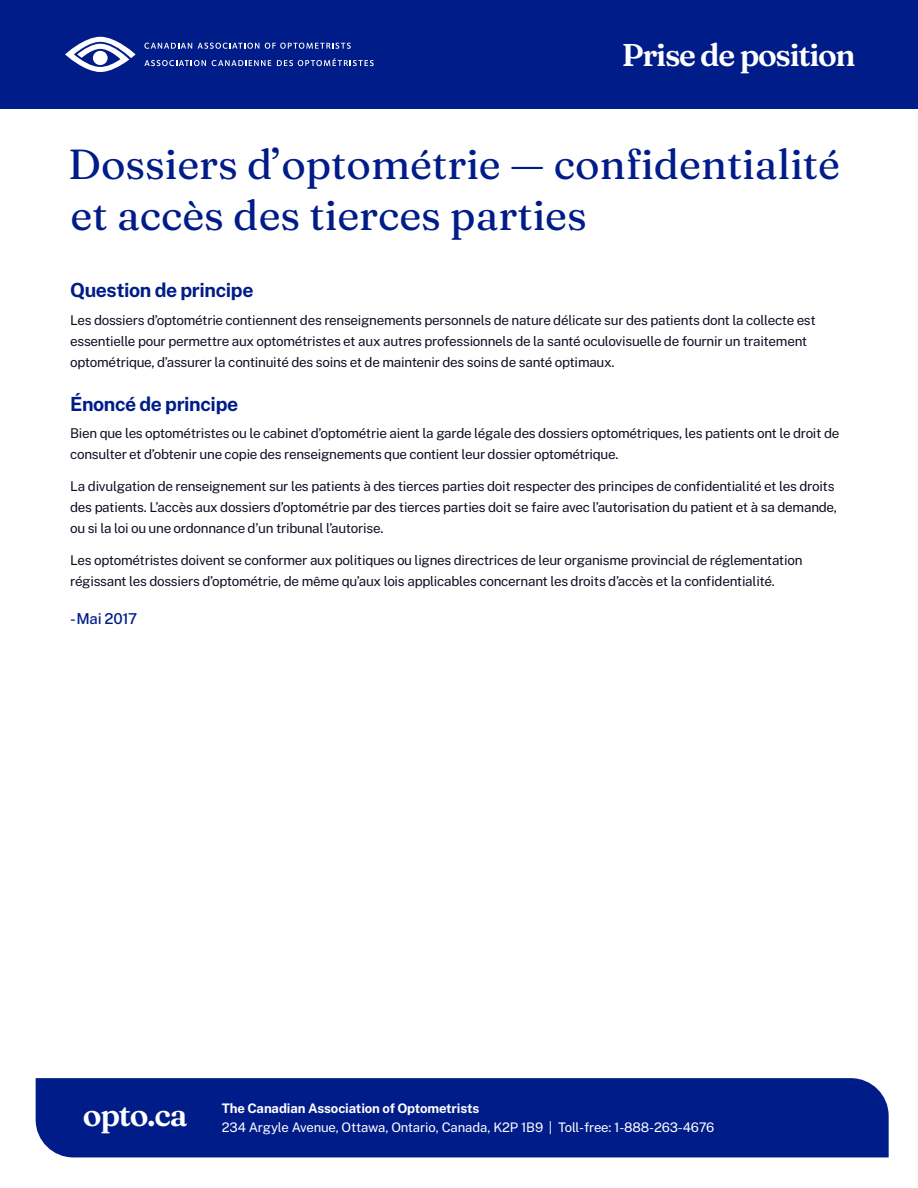
<style>
.page{position:relative;width:918px;height:1188px;background:#fff}
.page>*{position:absolute;margin:0;border:0;box-sizing:border-box;transform-origin:0 0}
.t1{font:42px/51px "Fraunces";color:#001c88}
.t2{font:600 31.5px "Fraunces";letter-spacing:-.04em;color:#fff}
.Subheading{font:700 19.5px "Public Sans";letter-spacing:-.02em;color:#001c88}
.Reviewed{font:500 15px "Public Sans";letter-spacing:-.02em;color:#001c88}
.Paragraph{font:13.5px/21px "Public Sans";letter-spacing:-.02em;color:#0f0f24}
.t3{font:13.2px "Public Sans";letter-spacing:-.01em;color:#fff}
.t4{font:700 13.2px "Public Sans";letter-spacing:-.01em;color:#fff}
</style>
<div class="page">
<div style="left:0;top:0;width:918px;height:108px;background:#001c88"></div>
<svg style="left:65px;top:37px;width:71px;height:35px"></svg>
<svg style="left:144px;top:60px;width:62px;height:6px"></svg>
<svg style="left:212px;top:60px;width:59px;height:6px"></svg>
<svg style="left:277px;top:58px;width:97px;height:8px"></svg>
<svg style="left:144px;top:43px;width:48px;height:6px"></svg>
<svg style="left:198px;top:43px;width:61px;height:6px"></svg>
<svg style="left:265px;top:43px;width:86px;height:6px"></svg>
<div style="left:36px;top:1078px;width:853px;height:79px;background:#001c88"></div>
<p class="t2" style="left:622px;top:30px;width:236px">Prise de position</p>
<p class="t1" style="left:68px;top:136px;width:773px">Dossiers d’optométrie — confidentialité et accès des tierces parties</p>
<p class="Subheading" style="left:70px;top:276px;width:185px">Question de principe</p>
<p class="Paragraph" style="left:70px;top:309px;width:747px">Les dossiers d’optométrie contiennent des renseignements personnels de nature délicate sur des patients dont la collecte est essentielle pour permettre aux optométristes et aux autres professionnels de la santé oculovisuelle de fournir un traitement optométrique, d’assurer la continuité des soins et de maintenir des soins de santé optimaux.</p>
<p class="Subheading" style="left:70px;top:389px;width:170px">Énoncé de principe</p>
<p class="Paragraph" style="left:70px;top:422px;width:771px">Bien que les optométristes ou le cabinet d’optométrie aient la garde légale des dossiers optométriques, les patients ont le droit de consulter et d’obtenir une copie des renseignements que contient leur dossier optométrique.</p>
<p class="Paragraph" style="left:70px;top:475px;width:769px">La divulgation de renseignement sur les patients à des tierces parties doit respecter des principes de confidentialité et les droits des patients. L’accès aux dossiers d’optométrie par des tierces parties doit se faire avec l’autorisation du patient et à sa demande, ou si la loi ou une ordonnance d’un tribunal l’autorise.</p>
<p class="Paragraph" style="left:70px;top:549px;width:734px">Les optométristes doivent se conformer aux politiques ou lignes directrices de leur organisme provincial de réglementation régissant les dossiers d’optométrie, de même qu’aux lois applicables concernant les droits d’accès et la confidentialité.</p>
<p class="Reviewed" style="left:70px;top:608px;width:69px">-Mai 2017</p>
<p class="t2" style="left:83px;top:1090px;width:106px">opto.ca</p>
<p class="t4" style="left:222px;top:1098px;width:259px">The Canadian Association of Optometrists</p>
<p class="t3" style="left:222px;top:1117px;width:494px">234 Argyle Avenue, Ottawa, Ontario, Canada, K2P 1B9 | Toll-free: 1-888-263-4676</p>
</div>
